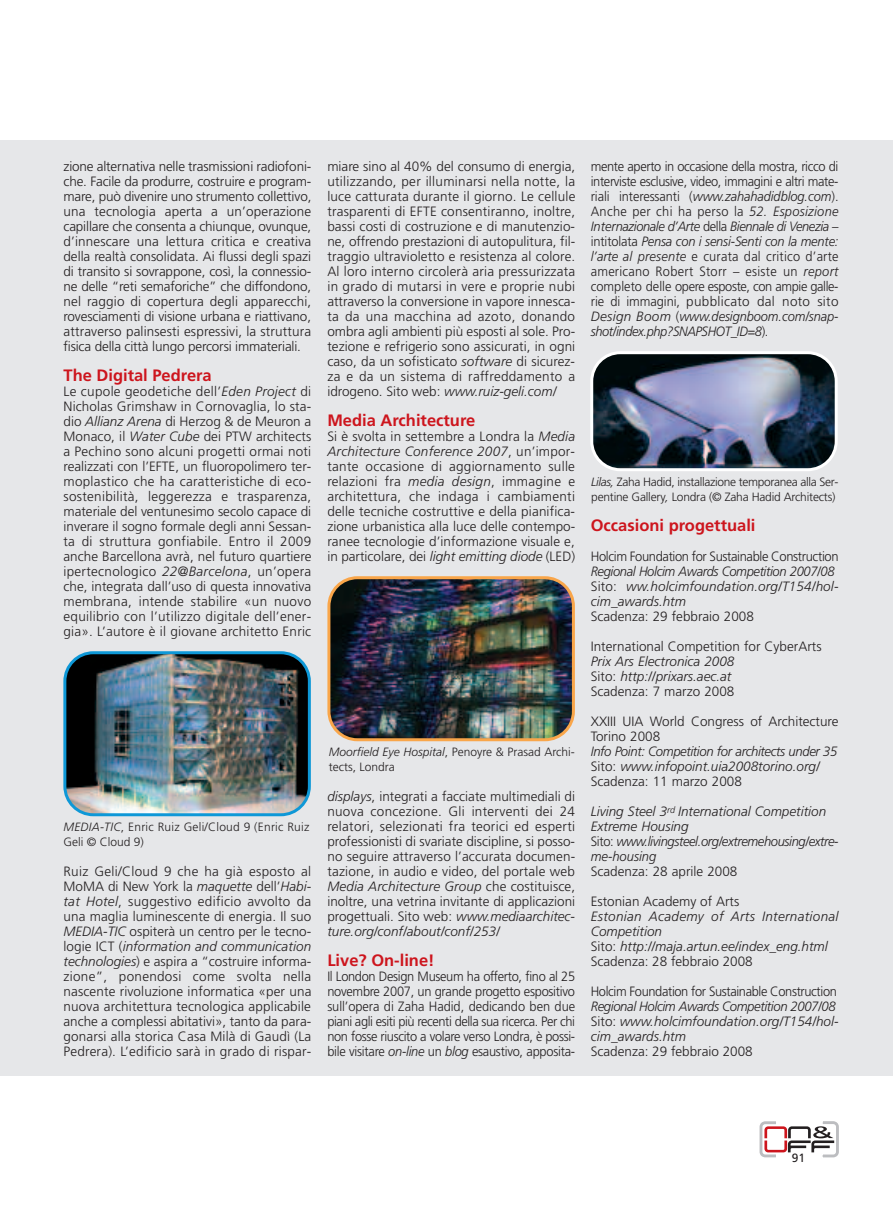
<style>
.page{position:relative;width:893px;height:1212px;background:#fff}
.page>*{position:absolute;margin:0;border:0;box-sizing:border-box;transform-origin:0 0}
.t1{font:700 16.5px "Frutiger";color:#cd151d}
.t2{font:300 13.5px/15px "Frutiger";color:#231f20;text-align:justify}
.t3{font:300 13.5px/15px "Frutiger";color:#231f20;text-align:justify;scale:.95 1}
.t4{font:italic 300 13.5px/15px "Frutiger";color:#231f20}
.t5{font:italic 300 13.5px/15px "Frutiger";letter-spacing:-.03em;color:#231f20}
.t6{font:italic 300 13.5px/15px "Frutiger";color:#231f20;scale:.96 1}
.t7{font:300 13.5px "Frutiger";letter-spacing:-.03em;color:#231f20;scale:.96 1}
.t8{font:300 13.5px "Frutiger";letter-spacing:-.03em;color:#231f20;scale:.95 1}
.t9{font:300 12px/15px "Frutiger";letter-spacing:-.015em;color:#231f20}
.t10{font:300 12px/15px "Frutiger";letter-spacing:.02em;color:#231f20}
.t11{font:12px "Frutiger";color:#231f20}
.s1{font-style:italic}
.s2{font-style:normal}
</style>
<div class="page">
<div style="left:0;top:140px;width:893px;height:936px;background:#e6e7e9"></div>
<svg style="left:759px;top:1121px;width:80px;height:37px"></svg>
<img style="left:63px;top:651px;width:248px;height:165px">
<img style="left:327px;top:576px;width:248px;height:165px">
<img style="left:590px;top:351px;width:248px;height:120px">
<p class="t2" style="left:64px;top:160px;width:249px">zione alternativa nelle trasmissioni radiofoni&shy;che. Facile da produrre, costruire e program&shy;mare, può divenire uno strumento collettivo, una tecnologia aperta a un’operazione capillare che consenta a chiunque, ovunque, d’innescare una lettura critica e creativa della realtà consolidata. Ai flussi degli spazi di transito si sovrappone, così, la connessio&shy;ne delle “reti semaforiche” che diffondono, nel raggio di copertura degli apparecchi, rovesciamenti di visione urbana e riattivano, attraverso palinsesti espressivi, la struttura fisica della città lungo percorsi immateriali.</p>
<p class="t1" style="left:64px;top:369px;width:150px">The Digital Pedrera</p>
<p class="t2" style="left:64px;top:385px;width:249px">Le cupole geodetiche dell’<span class="s1">Eden Project</span> di Nicholas Grimshaw in Cornovaglia, lo sta&shy;dio <span class="s1">Allianz Arena</span> di Herzog &amp; de Meuron a Monaco, il <span class="s1">Water Cube</span> dei PTW architects a Pechino sono alcuni progetti ormai noti realizzati con l’EFTE, un fluoropolimero ter&shy;moplastico che ha caratteristiche di eco&shy;sostenibilità, leggerezza e trasparenza, materiale del ventunesimo secolo capace di inverare il sogno formale degli anni Sessan&shy;ta di struttura gonfiabile. Entro il 2009 anche Barcellona avrà, nel futuro quartiere ipertecnologico <span class="s1">22@Barcelona</span>, un’opera che, integrata dall’uso di questa innovativa membrana, intende stabilire «un nuovo equilibrio con l’utilizzo digitale dell’ener&shy;gia». L’autore è il giovane architetto Enric</p>
<p class="t10" style="left:64px;top:820px;width:247px"><span class="s1">MEDIA-TIC</span>, Enric Ruiz Geli/Cloud 9 (Enric Ruiz<br>Geli © Cloud 9)</p>
<p class="t2" style="left:64px;top:865px;width:249px">Ruiz Geli/Cloud 9 che ha già esposto al MoMA di New York la <span class="s1">maquette</span> dell’<span class="s1">Habi&shy;tat Hotel</span>, suggestivo edificio avvolto da una maglia luminescente di energia. Il suo <span class="s1">MEDIA-TIC</span> ospiterà un centro per le tecno&shy;logie ICT (<span class="s1">information and communication technologies</span>) e aspira a “costruire informa&shy;zione”, ponendosi come svolta nella nascente rivoluzione informatica «per una nuova architettura tecnologica applicabile anche a complessi abitativi», tanto da para&shy;gonarsi alla storica Casa Milà di Gaudì (La Pedrera). L’edificio sarà in grado di rispar-</p>
<p class="t2" style="left:327px;top:160px;width:250px">miare sino al 40% del consumo di energia, utilizzando, per illuminarsi nella notte, la luce catturata durante il giorno. Le cellule trasparenti di EFTE consentiranno, inoltre, bassi costi di costruzione e di manutenzio&shy;ne, offrendo prestazioni di autopulitura, fil&shy;traggio ultravioletto e resistenza al colore.<br>Al loro interno circolerà aria pressurizzata in grado di mutarsi in vere e proprie nubi attraverso la conversione in vapore innesca&shy;ta da una macchina ad azoto, donando ombra agli ambienti più esposti al sole. Pro&shy;tezione e refrigerio sono assicurati, in ogni caso, da un sofisticato <span class="s1">software</span> di sicurez&shy;za e da un sistema di raffreddamento a idrogeno. Sito web: <span class="s1">www.ruiz-geli.com/</span></p>
<p class="t1" style="left:327px;top:414px;width:149px">Media Architecture</p>
<p class="t2" style="left:327px;top:430px;width:249px">Si è svolta in settembre a Londra la <span class="s1">Media Architecture Conference 2007</span>, un’impor&shy;tante occasione di aggiornamento sulle relazioni fra <span class="s1">media design</span>, immagine e architettura, che indaga i cambiamenti delle tecniche costruttive e della pianifica&shy;zione urbanistica alla luce delle contempo&shy;ranee tecnologie d’informazione visuale e, in particolare, dei <span class="s1">light emitting diode</span> (LED)</p>
<p class="t9" style="left:329px;top:745px;width:247px"><span class="s1">Moorfield Eye Hospital</span>, Penoyre &amp; Prasad Archi&shy;tects, Londra</p>
<p class="t2" style="left:327px;top:790px;width:249px"><span class="s1">displays</span>, integrati a facciate multimediali di nuova concezione. Gli interventi dei 24 relatori, selezionati fra teorici ed esperti professionisti di svariate discipline, si posso&shy;no seguire attraverso l’accurata documen&shy;tazione, in audio e video, del portale web <span class="s1">Media Architecture Group</span> che costituisce, inoltre, una vetrina invitante di applicazioni progettuali. Sito web: <span class="s1">www.mediaarchitec&shy;ture.org/conf/about/conf/253/</span></p>
<p class="t1" style="left:327px;top:954px;width:109px">Live? On-line!</p>
<p class="t3" style="left:327px;top:970px;width:262px">Il London Design Museum ha offerto, fino al 25 novembre 2007, un grande progetto espositivo sull’opera di Zaha Hadid, dedicando ben due piani agli esiti più recenti della sua ricerca. Per chi non fosse riuscito a volare verso Londra, è possi&shy;bile visitare <span class="s1">on-line</span> un <span class="s1">blog</span> esaustivo, apposita-</p>
<p class="t3" style="left:591px;top:160px;width:262px">mente aperto in occasione della mostra, ricco di interviste esclusive, video, immagini e altri mate&shy;riali interessanti (<span class="s1">www.zahahadidblog.com</span>).<br>Anche per chi ha perso la <span class="s1">52. Esposizione Internazionale d’Arte</span> della <span class="s1">Biennale di Venezia</span> – intitolata <span class="s1">Pensa con i sensi-Senti con la mente: l’arte al presente</span> e curata dal critico d’arte americano Robert Storr – esiste un <span class="s1">report </span>completo delle opere esposte, con ampie galle&shy;rie di immagini, pubblicato dal noto sito <span class="s1">Design Boom</span> (<span class="s1">www.designboom.com/snap&shy;shot/index.php?SNAPSHOT_ID=8</span>).</p>
<p class="t9" style="left:591px;top:475px;width:249px"><span class="s1">Lilas,</span> Zaha Hadid, installazione temporanea alla Ser&shy;pentine Gallery<span class="s1">,</span> Londra (© Zaha Hadid Architects)</p>
<p class="t1" style="left:591px;top:519px;width:166px">Occasioni progettuali</p>
<p class="t7" style="left:591px;top:551px;width:260px">Holcim Foundation for Sustainable Construction</p>
<p class="t6" style="left:591px;top:565px;width:260px">Regional Holcim Awards Competition 2007/08<br><span class="s2">Sito:</span> ww.holcimfoundation.org/T154/hol&shy;cim_awards.htm</p>
<p class="t2" style="left:591px;top:610px;width:165px">Scadenza: 29 febbraio 2008</p>
<p class="t2" style="left:591px;top:640px;width:232px">International Competition for CyberArts</p>
<p class="t4" style="left:591px;top:655px;width:145px">Prix Ars Electronica 2008<br><span class="s2">Sito:</span> http://prixars.aec.at<br><span class="s2">Scadenza: 7 marzo 2008</span></p>
<p class="t2" style="left:591px;top:715px;width:249px">XXIII UIA World Congress of Architecture<br>Torino 2008</p>
<p class="t5" style="left:591px;top:745px;width:248px">Info Point: Competition for architects under 35<br><span class="s2">Sito:</span> www.infopoint.uia2008torino.org/<br><span class="s2">Scadenza: 11 marzo 2008</span></p>
<p class="t4" style="left:591px;top:805px;width:249px">Living Steel 3<sup>rd</sup> International Competition<br>Extreme Housing<br><span class="s2">Sito:</span> www.livingsteel.org/extremehousing/extre&shy;me-housing</p>
<p class="t2" style="left:591px;top:865px;width:148px">Scadenza: 28 aprile 2008</p>
<p class="t2" style="left:591px;top:895px;width:150px">Estonian Academy of Arts</p>
<p class="t4" style="left:591px;top:910px;width:249px">Estonian Academy of Arts International<br>Competition<br><span class="s2">Sito:</span> http://maja.artun.ee/index_eng.html<br><span class="s2">Scadenza: 28 febbraio 2008</span></p>
<p class="t8" style="left:591px;top:986px;width:261px">Holcim Foundation for Sustainable Construction</p>
<p class="t4" style="left:591px;top:1000px;width:249px">Regional Holcim Awards Competition 2007/08<br><span class="s2">Sito:</span> www.holcimfoundation.org/T154/hol&shy;cim_awards.htm</p>
<p class="t2" style="left:591px;top:1045px;width:164px">Scadenza: 29 febbraio 2008</p>
<p class="t11" style="left:792px;top:1153px;width:15px">91</p>
</div>
